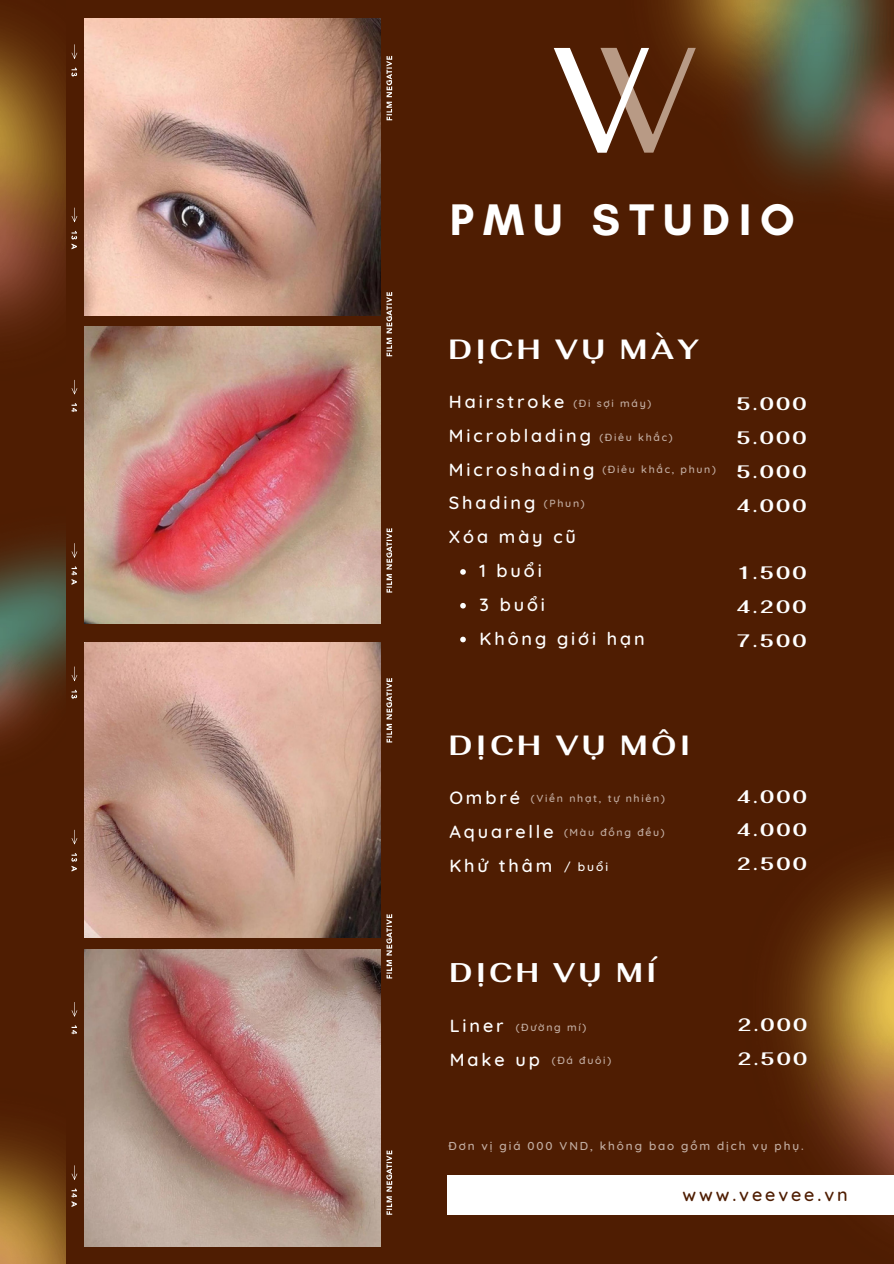
<style>
.page{position:relative;width:894px;height:1264px;background:#fff}
.page>*{position:absolute;margin:0;border:0;box-sizing:border-box;transform-origin:0 0}
.t1{font:149.55px "Tenor Sans";color:#fff}
.t2{font:700 45px "Glacial Indifference";letter-spacing:.2em;color:#fff}
.t3{font:700 27.75px "Fahkwang";letter-spacing:.12em;color:#fff}
.t4{font:700 27px "Fahkwang";letter-spacing:.12em;color:#fff}
.t5{font:500 18px/33.8px "Quicksand";letter-spacing:.16em;color:#fff}
.t6{font:700 18px/33.8px "Fahkwang";letter-spacing:.16em;color:#fff;text-align:justify}
.t7{font:500 18px "Quicksand";letter-spacing:.16em;color:#4f1d02}
.t8{font:500 12px "Quicksand";color:#fff}
.t9{font:500 11.7px "Quicksand";letter-spacing:.16em;color:#c3aea3}
.t10{font:500 10.5px "Quicksand";letter-spacing:.16em;color:#c3aea3}
.s1{color:#b89a85}
</style>
<div class="page">
<img style="left:0;top:0;width:893px;height:1263px">
<div style="left:66px;top:622px;width:332px;height:641px;background:#4f1d02"></div>
<img style="left:84px;top:1214px;width:296px;height:32px">
<img style="left:84px;top:642px;width:296px;height:24px">
<svg style="left:71px;top:666px;width:321px;height:548px;background:#b1867a"></svg>
<div style="left:66px;top:0;width:332px;height:642px;background:#4f1d02"></div>
<img style="left:84px;top:592px;width:296px;height:32px">
<img style="left:84px;top:18px;width:296px;height:26px">
<img style="left:71px;top:44px;width:321px;height:548px">
<div style="left:447px;top:1175px;width:446px;height:39px;background:#fff"></div>
<svg style="left:460px;top:569px;width:5px;height:5px"></svg>
<svg style="left:460px;top:603px;width:5px;height:5px"></svg>
<svg style="left:460px;top:636px;width:5px;height:6px"></svg>
<h1 class="t1" style="left:549px;top:15px;width:152px">V<span class="s1">V</span></h1>
<h2 class="t2" style="left:449px;top:192px;width:346px">PMU STUDIO</h2>
<h3 class="t3" style="left:448px;top:324px;width:252px">DỊCH VỤ MÀY</h3>
<p class="t5" style="left:449px;top:383px;width:147px">Hairstroke<br>Microblading<br>Microshading<br>Shading<br>Xóa mày cũ</p>
<p class="t6" style="left:736px;top:386px;width:71px">5.000<br>5.000<br>5.000<br>4.000</p>
<p class="t6" style="left:736px;top:555px;width:71px">1.500<br>4.200<br>7.500</p>
<p class="t10" style="left:573px;top:394px;width:79px">(Đi sợi máy)</p>
<p class="t10" style="left:599px;top:429px;width:75px">(Điêu khắc)</p>
<p class="t10" style="left:602px;top:461px;width:115px">(Điêu khắc, phun)</p>
<p class="t10" style="left:544px;top:495px;width:42px">(Phun)</p>
<p class="t5" style="left:479px;top:552px;width:167px">1 buổi<br>3 buổi<br>Không giới hạn</p>
<h3 class="t3" style="left:449px;top:720px;width:243px">DỊCH VỤ MÔI</h3>
<p class="t5" style="left:449px;top:779px;width:106px">Ombré<br>Aquarelle<br>Khử thâm</p>
<p class="t6" style="left:737px;top:778px;width:71px">4.000<br>4.000<br>2.500</p>
<p class="t10" style="left:530px;top:790px;width:135px">(Viền nhạt, tự nhiên)</p>
<p class="t10" style="left:564px;top:824px;width:102px">(Màu đồng đều)</p>
<p class="t8" style="left:564px;top:857px;width:45px">/ buổi</p>
<h3 class="t4" style="left:449px;top:948px;width:208px">DỊCH VỤ MÍ</h3>
<p class="t5" style="left:449px;top:1007px;width:91px">Liner<br>Make up</p>
<p class="t6" style="left:737px;top:1007px;width:71px">2.000<br>2.500</p>
<p class="t10" style="left:515px;top:1018px;width:72px">(Đường mí)</p>
<p class="t10" style="left:551px;top:1051px;width:61px">(Đá đuôi)</p>
<p class="t9" style="left:448px;top:1136px;width:356px">Đơn vị giá 000 VND, không bao gồm dịch vụ phụ.</p>
<p class="t7" style="left:682px;top:1180px;width:166px">www.veevee.vn</p>
</div>
